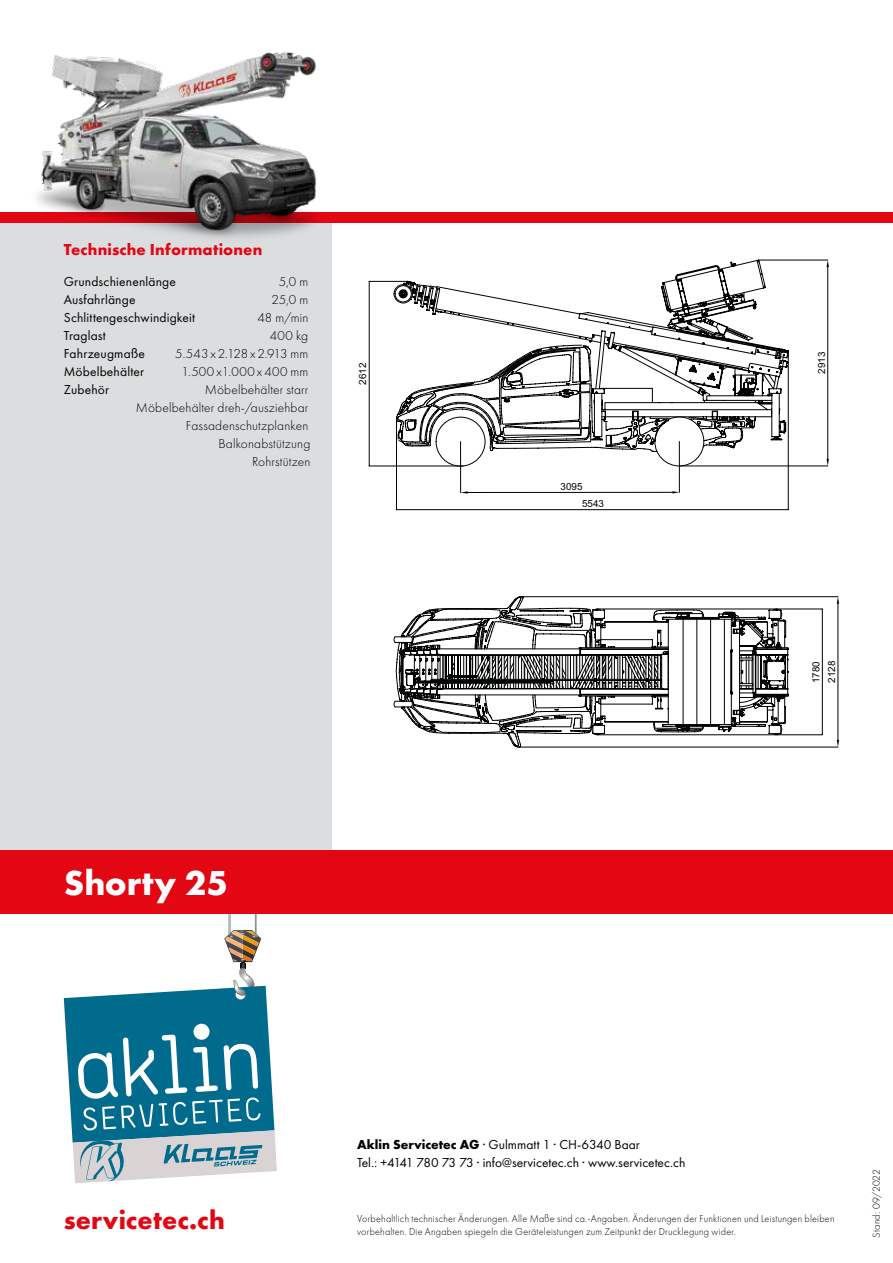
<style>
.page{position:relative;width:893px;height:1263px;background:#fff}
.page>*{position:absolute;margin:0;border:0;box-sizing:border-box;transform-origin:0 0}
.t1{font:700 36px "Futura PT";color:#fff}
.t2{font:700 27px "Futura PT";letter-spacing:.005em;color:#e30613}
.t3{font:700 16.5px "Futura PT";letter-spacing:.01em;color:#e30613}
.t4{font:13.5px/18px "Futura PT";letter-spacing:.01em;color:#000}
.t5{font:300 13.5px/18px "Futura PT";letter-spacing:.01em;color:#000;text-align:right}
.t6{font:300 13.5px "Futura PT";letter-spacing:.045em;color:#000}
.t7{font:300 10.5px/12.6px "Futura PT";letter-spacing:.02em;color:#000}
.t8{font:9.9px "Arial";color:#010202}
.t9{font:9.9px "Arial";color:#000}
.s1{font-weight:700}
</style>
<div class="page">
<svg style="left:64px;top:930px;width:213px;height:253px"></svg>
<div style="left:0;top:223px;width:332px;height:627px;background:#dbddde"></div>
<div style="left:0;top:213px;width:893px;height:10px;background:#e30613"></div>
<div style="left:0;top:850px;width:893px;height:64px;background:#e30613"></div>
<img style="left:8px;top:51px;width:324px;height:187px">
<svg style="left:393px;top:259px;width:396px;height:207px"></svg>
<svg style="left:704px;top:393px;width:77px;height:118px"></svg>
<svg style="left:426px;top:597px;width:363px;height:138px"></svg>
<svg style="left:368px;top:281px;width:336px;height:450px"></svg>
<hr style="left:396px;top:419px;width:1px;height:91px;background:#010202">
<hr style="left:788px;top:351px;width:1px;height:159px;background:#010202">
<hr style="left:397px;top:509px;width:391px;height:1px;background:#010202">
<hr style="left:597px;top:609px;width:225px;height:1px;background:#010202">
<hr style="left:597px;top:734px;width:225px;height:1px;background:#010202">
<hr style="left:822px;top:609px;width:1px;height:126px;background:#010202">
<hr style="left:460px;top:442px;width:1px;height:51px;background:#010202">
<hr style="left:679px;top:441px;width:1px;height:51px;background:#010202">
<hr style="left:468px;top:492px;width:204px;height:1px;background:#010202">
<svg style="left:461px;top:491px;width:7px;height:3px"></svg>
<svg style="left:672px;top:491px;width:7px;height:2px"></svg>
<hr style="left:759px;top:260px;width:69px;height:1px;background:#010202">
<hr style="left:680px;top:466px;width:148px;height:1px;background:#010202">
<hr style="left:827px;top:267px;width:1px;height:192px;background:#010202">
<svg style="left:827px;top:260px;width:2px;height:7px"></svg>
<svg style="left:827px;top:459px;width:2px;height:7px"></svg>
<hr style="left:521px;top:596px;width:317px;height:1px;background:#010202">
<hr style="left:519px;top:747px;width:319px;height:1px;background:#010202">
<hr style="left:838px;top:604px;width:1px;height:136px;background:#010202">
<svg style="left:837px;top:597px;width:2px;height:7px"></svg>
<svg style="left:837px;top:740px;width:2px;height:7px"></svg>
<h3 class="t3" style="left:64px;top:238px;width:200px">Technische Informationen</h3>
<p class="t4" style="left:64px;top:273px;width:114px">Grundschienenlänge</p>
<p class="t5" style="left:279px;top:273px;width:31px">5,0 m</p>
<p class="t4" style="left:64px;top:291px;width:73px">Ausfahrlänge</p>
<p class="t5" style="left:271px;top:291px;width:38px">25,0 m</p>
<p class="t4" style="left:64px;top:309px;width:133px">Schlittengeschwindigkeit</p>
<p class="t5" style="left:257px;top:309px;width:52px">48 m/min</p>
<p class="t4" style="left:64px;top:327px;width:43px">Traglast</p>
<p class="t5" style="left:270px;top:327px;width:40px">400 kg</p>
<p class="t4" style="left:64px;top:345px;width:83px">Fahrzeugmaße</p>
<p class="t5" style="left:175px;top:345px;width:135px">5.543x 2.128x 2.913 mm</p>
<p class="t4" style="left:64px;top:363px;width:82px">Möbelbehälter</p>
<p class="t6" style="left:181px;top:364px;width:128px">1.500 x1.000x 400 mm</p>
<p class="t4" style="left:64px;top:381px;width:47px">Zubehör</p>
<p class="t5" style="left:136px;top:381px;width:176px">Möbelbehälter starr<br>Möbelbehälter dreh-/ausziehbar<br>Fassadenschutzplanken<br>Balkonabstützung<br>Rohrstützen</p>
<p class="t8" style="left:356px;top:385px;width:23px;rotate:-90deg">2612</p>
<h1 class="t1" style="left:64px;top:860px;width:166px">Shorty 25</h1>
<p class="t8" style="left:561px;top:480px;width:23px">3095</p>
<p class="t8" style="left:582px;top:497px;width:23px">5543</p>
<p class="t8" style="left:815px;top:374px;width:23px;rotate:-90deg">2913</p>
<p class="t8" style="left:810px;top:683px;width:23px;rotate:-90deg">1780</p>
<p class="t9" style="left:825px;top:683px;width:23px;rotate:-90deg">2128</p>
<h2 class="t2" style="left:64px;top:1202px;width:163px">servicetec.ch</h2>
<p class="t4" style="left:357px;top:1135px;width:330px"><span class="s1">Aklin Servicetec AG</span> · Gulmmatt 1 · CH-6340 Baar<br>Tel.: +4141 780 73 73 · info@servicetec.ch · www.servicetec.ch</p>
<p class="t7" style="left:357px;top:1212px;width:479px">Vorbehaltlich technischer Änderungen. Alle Maße sind ca.-Angaben. Änderungen der Funktionen und Leistungen bleiben vorbehalten. Die Angaben spiegeln die Geräteleistungen zum Zeitpunkt der Drucklegung wider.</p>
<p class="t7" style="left:870px;top:1238px;width:70px;rotate:-90deg">Stand: 09/2022</p>
</div>
